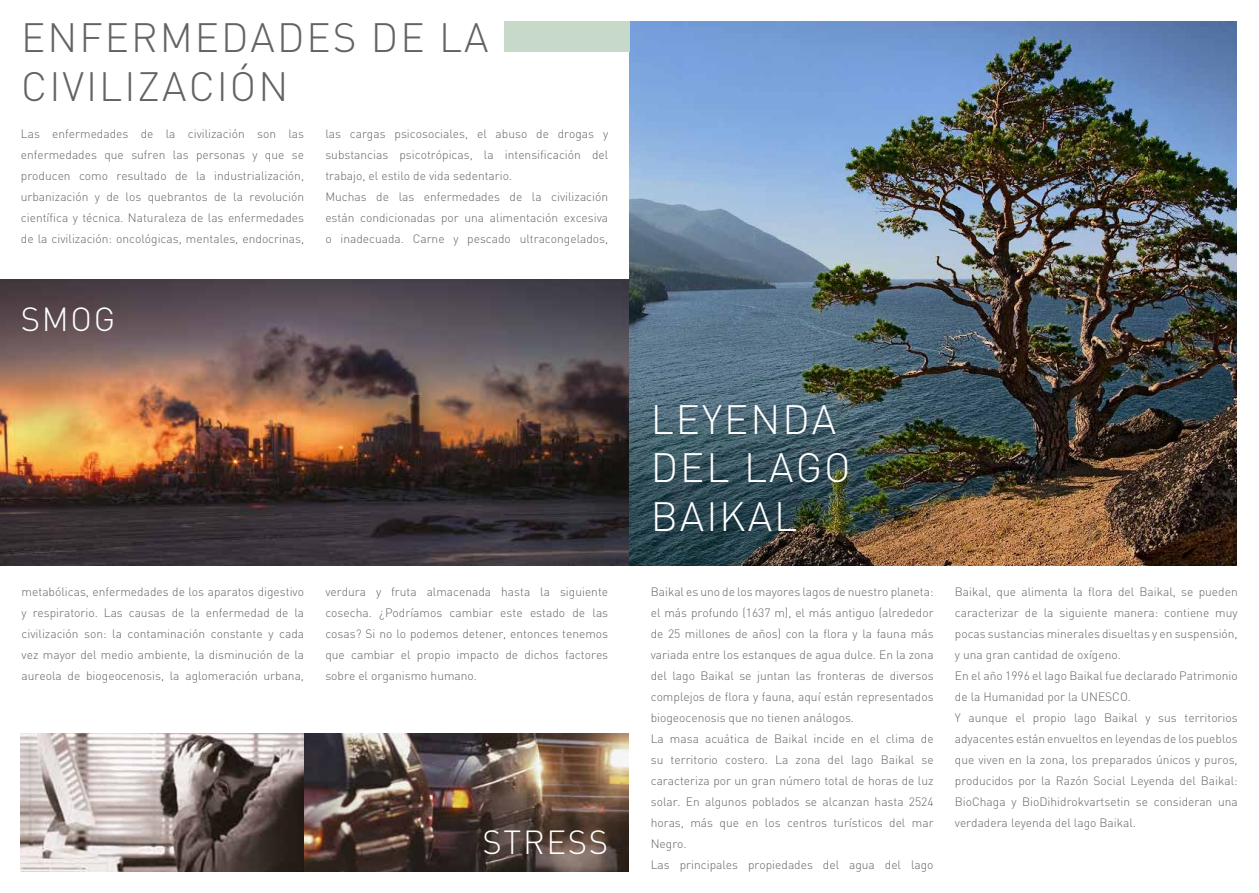
<style>
.page{position:relative;width:1259px;height:893px;background:#fff}
.page>*{position:absolute;margin:0;border:0;box-sizing:border-box;transform-origin:0 0}
.t1{font:300 40.5px/48.6px "DIN Pro";letter-spacing:.05em;color:#646363}
.t2{font:300 40.5px/48.6px "DIN Pro";letter-spacing:.05em;color:#fff}
.t3{font:300 33px "DIN Pro";letter-spacing:.05em;color:#fff}
.t4{font:300 12px/21px "DIN Pro";color:#646363;text-align:justify}
</style>
<div class="page">
<img style="left:0;top:280px;width:629px;height:285px">
<img style="left:21px;top:734px;width:607px;height:138px">
<img style="left:629px;top:21px;width:607px;height:544px">
<div style="left:504px;top:21px;width:125px;height:31px;background:#c7d9c9"></div>
<h1 class="t1" style="left:21px;top:12px;width:469px">ENFERMEDADES DE LA<br>CIVILIZACIÓN</h1>
<p class="t4" style="left:21px;top:123px;width:285px">Las enfermedades de la civilización son las enfermedades que sufren las personas y que se producen como resultado de la industrialización, urbanización y de los quebrantos de la revolución científica y técnica. Naturaleza de las enfermedades de la civilización: oncológicas, mentales, endocrinas,</p>
<p class="t4" style="left:325px;top:123px;width:284px;text-align:left">las cargas psicosociales, el abuso de drogas y substancias psicotrópicas, la intensificación del trabajo, el estilo de vida sedentario.<br>Muchas de las enfermedades de la civilización están condicionadas por una alimentación excesiva o inadecuada. Carne y pescado ultracongelados,</p>
<h2 class="t3" style="left:21px;top:297px;width:96px">SMOG</h2>
<h1 class="t2" style="left:651px;top:393px;width:201px">LEYENDA<br>DEL LAGO<br>BAIKAL</h1>
<p class="t4" style="left:22px;top:580px;width:284px">metabólicas, enfermedades de los aparatos digestivo y respiratorio. Las causas de la enfermedad de la civilización son: la contaminación constante y cada vez mayor del medio ambiente, la disminución de la aureola de biogeocenosis, la aglomeración urbana,</p>
<p class="t4" style="left:955px;top:580px;width:284px;text-align:left">Baikal, que alimenta la flora del Baikal, se pueden caracterizar de la siguiente manera: contiene muy pocas sustancias minerales disueltas y en suspensión, y una gran cantidad de oxígeno.<br>En el año 1996 el lago Baikal fue declarado Patrimonio de la Humanidad por la UNESCO.<br>Y aunque el propio lago Baikal y sus territorios adyacentes están envueltos en leyendas de los pueblos que viven en la zona, los preparados únicos y puros, producidos por la Razón Social Leyenda del Baikal:<br>BioChaga y BioDihidrokvartsetin se consideran una verdadera leyenda del lago Baikal.</p>
<p class="t4" style="left:325px;top:580px;width:284px">verdura y fruta almacenada hasta la siguiente cosecha. ¿Podríamos cambiar este estado de las cosas? Si no lo podemos detener, entonces tenemos que cambiar el propio impacto de dichos factores sobre el organismo humano.</p>
<p class="t4" style="left:651px;top:580px;width:284px;text-align:left">Baikal es uno de los mayores lagos de nuestro planeta: el más profundo (1637 m), el más antiguo (alrededor de 25 millones de años) con la flora y la fauna más variada entre los estanques de agua dulce. En la zona del lago Baikal se juntan las fronteras de diversos complejos de flora y fauna, aquí están representados biogeocenosis que no tienen análogos.<br>La masa acuática de Baikal incide en el clima de su territorio costero. La zona del lago Baikal se caracteriza por un gran número total de horas de luz solar. En algunos poblados se alcanzan hasta 2524 horas, más que en los centros turísticos del mar Negro.<br>Las principales propiedades del agua del lago</p>
<h2 class="t3" style="left:482px;top:820px;width:127px">STRESS</h2>
</div>
